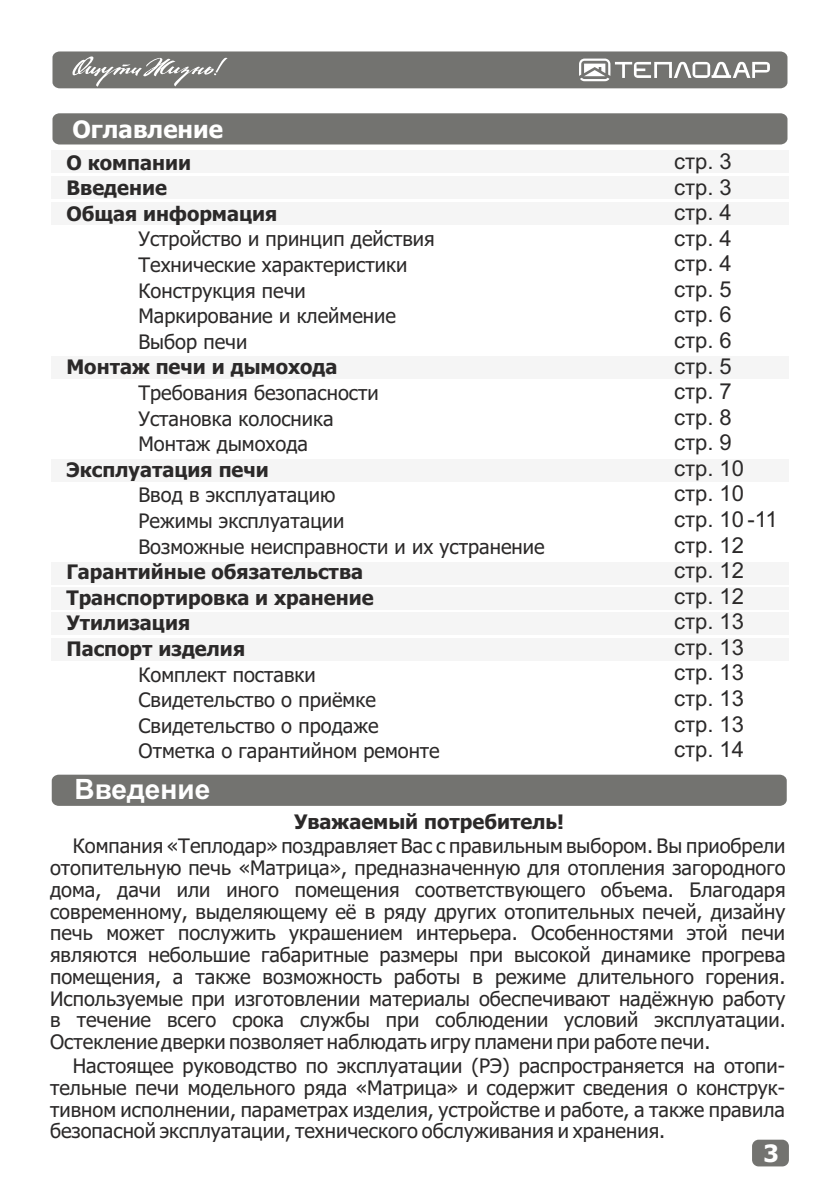
<style>
.page{position:relative;width:840px;height:1191px;background:#fff}
.page>*{position:absolute;margin:0;border:0;box-sizing:border-box;transform-origin:0 0}
.t1{font:700 28px "Arial";color:#fff}
.t2{font:700 24px "Tahoma";color:#fff}
.t3{font:22px/25.6px "Arial";color:#2b2929}
.t4{font:20px/21.8px "Tahoma";color:#2b2929}
.t5{font:700 20px/25.6px "Tahoma";color:#2b2929}
</style>
<div class="page">
<div style="left:52px;top:113px;width:735px;height:31px;background:#737370"></div>
<svg style="left:752px;top:1139px;width:36px;height:27px"></svg>
<svg style="left:52px;top:51px;width:735px;height:37px;background:#80807d"></svg>
<div style="left:51px;top:150px;width:737px;height:23px;background:#f5f5f5"></div>
<div style="left:51px;top:176px;width:737px;height:23px;background:#f5f5f5"></div>
<div style="left:51px;top:202px;width:737px;height:23px;background:#f5f5f5"></div>
<div style="left:51px;top:356px;width:737px;height:23px;background:#f5f5f5"></div>
<div style="left:51px;top:458px;width:737px;height:23px;background:#f5f5f5"></div>
<div style="left:51px;top:562px;width:737px;height:22px;background:#f5f5f5"></div>
<div style="left:51px;top:587px;width:737px;height:23px;background:#f5f5f5"></div>
<div style="left:51px;top:612px;width:737px;height:23px;background:#f5f5f5"></div>
<div style="left:51px;top:638px;width:737px;height:22px;background:#f5f5f5"></div>
<div style="left:52px;top:774px;width:734px;height:32px;background:#737370"></div>
<p class="t2" style="left:72px;top:119px;width:152px">Оглавление</p>
<p class="t5" style="left:66px;top:151px;width:212px">О компании<br>Введение<br>Общая информация</p>
<p class="t4" style="left:138px;top:228px;width:297px;line-height:25.6px">Устройство и принцип действия<br>Технические характеристики<br>Конструкция печи<br>Маркирование и клеймение<br>Выбор печи</p>
<p class="t5" style="left:66px;top:356px;width:272px">Монтаж печи и дымохода</p>
<p class="t4" style="left:138px;top:381px;width:242px;line-height:25.6px">Требования безопасности<br>Установка колосника<br>Монтаж дымохода</p>
<p class="t5" style="left:66px;top:458px;width:204px">Эксплуатация печи</p>
<p class="t4" style="left:138px;top:484px;width:407px;line-height:25.6px">Ввод в эксплуатацию<br>Режимы эксплуатации<br>Возможные неисправности и их устранение</p>
<p class="t5" style="left:66px;top:561px;width:308px">Гарантийные обязательства<br>Транспортировка и хранение<br>Утилизация<br>Паспорт изделия</p>
<p class="t4" style="left:138px;top:663px;width:302px;line-height:25.6px">Комплект поставки<br>Свидетельство о приёмке<br>Свидетельство о продаже<br>Отметка о гарантийном ремонте</p>
<h1 class="t1" style="left:74px;top:779px;width:137px">Введение</h1>
<p class="t3" style="left:673px;top:150px;width:105px">стр. 3<br>стр. 3<br>стр. 4<br>стр. 4<br>стр. 4<br>стр. 5<br>стр. 6<br>стр. 6<br>стр. 5<br>стр. 7<br>стр. 8<br>стр. 9<br>стр. 10 стр. 10 стр. 10 -11 стр. 12 стр. 12 стр. 12 стр. 13 стр. 13 стр. 13 стр. 13 стр. 13 стр. 14</p>
<p class="t5" style="left:294px;top:811px;width:271px">Уважаемый потребитель!</p>
<p class="t4" style="left:50px;top:837px;width:736px;text-align:justify;text-indent:23px">Компания «Теплодар» поздравляет Вас с правильным выбором. Вы приобрели отопительную печь «Матрица», предназначенную для отопления загородного дома, дачи или иного помещения соответствующего объема. Благодаря современному, выделяющему её в ряду других отопительных печей, дизайну печь может послужить украшением интерьера. Особенностями этой печи являются небольшие габаритные размеры при высокой динамике прогрева помещения, а также возможность работы в режиме длительного горения.<br>Используемые при изготовлении материалы обеспечивают надёжную работу в течение всего срока службы при соблюдении условий эксплуатации.<br>Остекление дверки позволяет наблюдать игру пламени при работе печи.</p>
<p class="t4" style="left:50px;top:1056px;width:736px;text-align:justify;text-indent:23px">Настоящее руководство по эксплуатации (РЭ) распространяется на отопи&shy;тельные печи модельного ряда «Матрица» и содержит сведения о конструк&shy;тивном исполнении, параметрах изделия, устройстве и работе, а также правила безопасной эксплуатации, технического обслуживания и хранения.</p>
<p class="t2" style="left:763px;top:1143px;width:17px">3</p>
</div>
